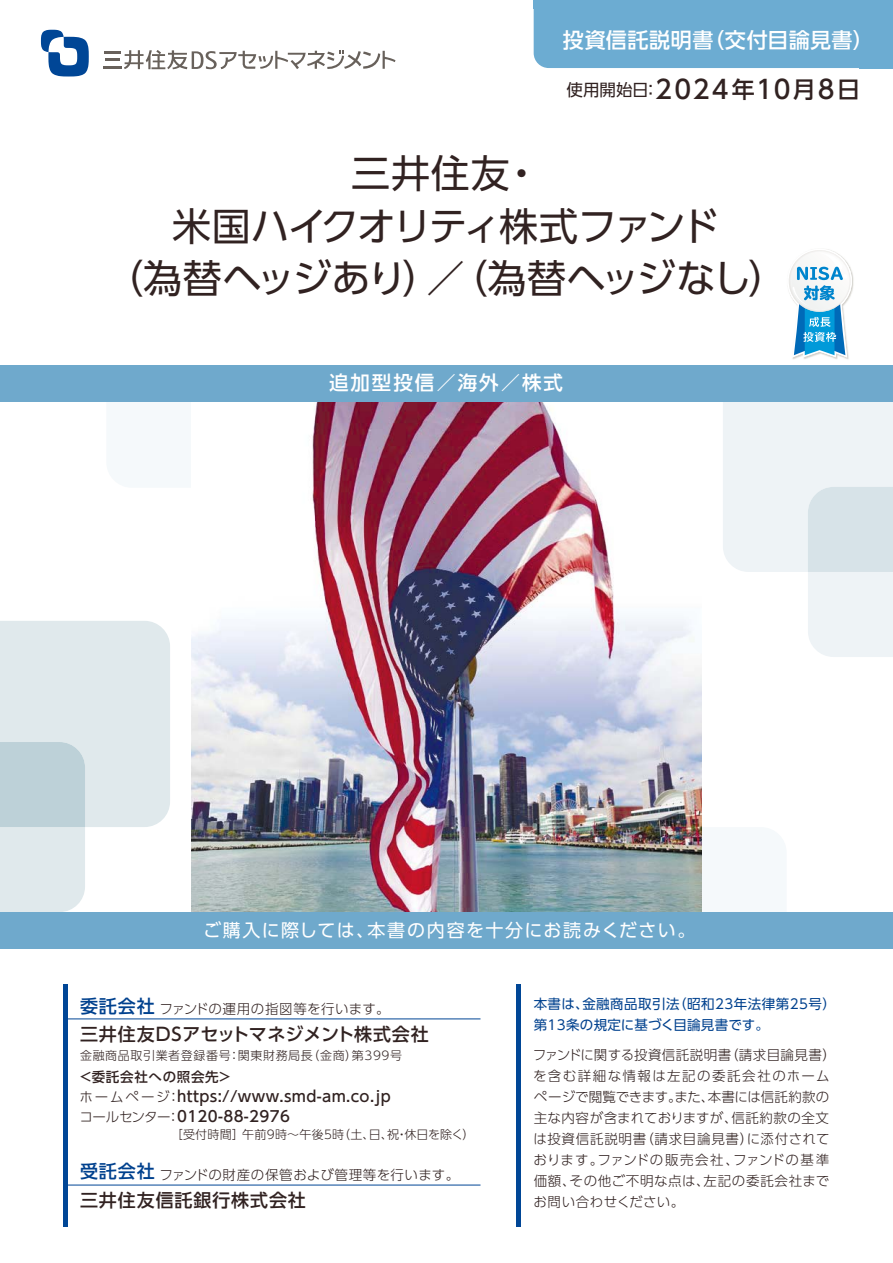
<style>
.page{position:relative;width:893px;height:1263px;background:#fff}
.page>*{position:absolute;margin:0;border:0;box-sizing:border-box;transform-origin:0 0}
.t1{font:39px/52.5px "UD Shin Go Pro Regular 90 pv RKSJ H";letter-spacing:-.055em;color:#312221;text-align:center}
.t2{font:25.5px "UD Shin Go Pro Medium 90 pv RKSJ H";letter-spacing:.075em;color:#312221}
.t3{font:21px "UD Shin Go Pro Medium 90 pv RKSJ H";letter-spacing:.03em;color:#fff}
.t4{font:19.5px "UD Shin Go Pro Medium 90 pv RKSJ H";letter-spacing:.1em;color:#fff}
.t5{font:18px "UD Shin Go Pro Regular 90 pv RKSJ H";letter-spacing:.075em;color:#fff}
.t6{font:18px "UD Shin Go Pro Medium 90 pv RKSJ H";letter-spacing:.03em;color:#312221}
.t7{font:18px "UD Shin Go Pro Medium 90 pv RKSJ H";letter-spacing:.05em;color:#312221}
.t8{font:15px/20.2px "UD Shin Go Pro Medium 90 pv RKSJ H";letter-spacing:.025em;color:#312221}
.t9{font:13.5px/21px "UD Shin Go Pro Light 90 pv RKSJ H";letter-spacing:.035em;color:#312221}
.t10{font:13.5px/21px "UD Shin Go Pro Regular 90 pv RKSJ H";letter-spacing:.03em;color:#00418e}
.t11{font:13.5px "UD Shin Go Pro Medium 90 pv RKSJ H";letter-spacing:.05em;color:#312221}
.t12{font:12px "UD Shin Go Pro Light 90 pv RKSJ H";letter-spacing:.05em;color:#312221}
.t13{font:12px "UD Shin Go Pro Light 90 pv RKSJ H";letter-spacing:.025em;color:#312221}
.s1{font-family:"UD Shin Go Pro Regular 90 pv RKSJ H";font-size:16.5px}
.s2{font-size:22.95px}
.s3{font-family:"UD Shin Go Pro Medium 90 pv RKSJ H";font-size:18px;color:#00418e}
.s4{font-family:"UD Shin Go Pro Light 90 pv RKSJ H";font-size:13.5px}
</style>
<div class="page">
<svg style="left:723px;top:402px;width:170px;height:255px"></svg>
<svg style="left:0;top:621px;width:170px;height:291px"></svg>
<img style="left:191px;top:402px;width:511px;height:510px">
<div style="left:0;top:366px;width:893px;height:36px;background:#6fa9cc"></div>
<div style="left:0;top:912px;width:893px;height:36px;background:#6fa9cc"></div>
<hr style="left:516px;top:984px;width:4px;height:243px;background:#004696">
<hr style="left:64px;top:984px;width:4px;height:243px;background:#004696">
<hr style="left:64px;top:1018px;width:416px;height:1px;background:#004696">
<hr style="left:64px;top:1185px;width:416px;height:1px;background:#004696">
<svg style="left:41px;top:30px;width:48px;height:46px"></svg>
<svg style="left:103px;top:50px;width:292px;height:20px"></svg>
<div style="left:534px;top:9px;width:325px;height:59px;background:#6cacd2"></div>
<div style="left:859px;top:0;width:34px;height:68px;background:#6cacd2"></div>
<div style="left:534px;top:0;width:357px;height:9px;background:#6cacd2"></div>
<img style="left:792px;top:272px;width:62px;height:87px">
<svg style="left:789px;top:249px;width:63px;height:108px"></svg>
<h3 class="t3" style="left:563px;top:32px;width:312px">投資信託説明書（交付目論見書）</h3>
<h2 class="t2" style="left:567px;top:80px;width:295px"><span class="s1">使用開始日：</span>2024<span class="s2">年</span>10<span class="s2">月</span>8<span class="s2">日</span></h2>
<h1 class="t1" style="left:105px;top:153px;width:684px">三井住友・<br>米国ハイクオリティ株式ファンド<br>（為替ヘッジあり）／（為替ヘッジなし）</h1>
<h3 class="t4" style="left:329px;top:375px;width:235px">追加型投信／海外／株式</h3>
<h3 class="t5" style="left:203px;top:923px;width:494px">ご購入に際しては、本書の内容を十分にお読みください。</h3>
<p class="t9" style="left:80px;top:1000px;width:311px"><span class="s3">委託会社</span>ファンドの運用の指図等を行います。</p>
<h3 class="t6" style="left:80px;top:1027px;width:350px">三井住友DSアセットマネジメント株式会社</h3>
<p class="t12" style="left:80px;top:1051px;width:323px">金融商品取引業者登録番号：関東財務局長（金商）第399号</p>
<p class="t11" style="left:79px;top:1072px;width:154px">＜委託会社への照会先＞</p>
<p class="t8" style="left:79px;top:1088px;width:313px"><span class="s4">ホームページ：</span>https://www.smd-am.co.jp<span class="s4">コールセンター：</span>0120-88-2976</p>
<p class="t13" style="left:171px;top:1130px;width:305px">［受付時間］午前9時～午後5時（土、日、祝・休日を除く）</p>
<p class="t9" style="left:80px;top:1166px;width:381px"><span class="s3">受託会社</span>ファンドの財産の保管および管理等を行います。</p>
<h3 class="t7" style="left:80px;top:1193px;width:227px">三井住友信託銀行株式会社</h3>
<p class="t10" style="left:534px;top:995px;width:304px">本書は、金融商品取引法（昭和23年法律第25号）第13条の規定に基づく目論見書です。</p>
<p class="t9" style="left:533px;top:1046px;width:304px">ファンドに関する投資信託説明書（請求目論見書）を含む詳細な情報は左記の委託会社のホームページで閲覧できます。また、本書には信託約款の主な内容が含まれておりますが、信託約款の全文は投資信託説明書（請求目論見書）に添付されております。ファンドの販売会社、ファンドの基準価額、その他ご不明な点は、左記の委託会社までお問い合わせください。</p>
</div>
